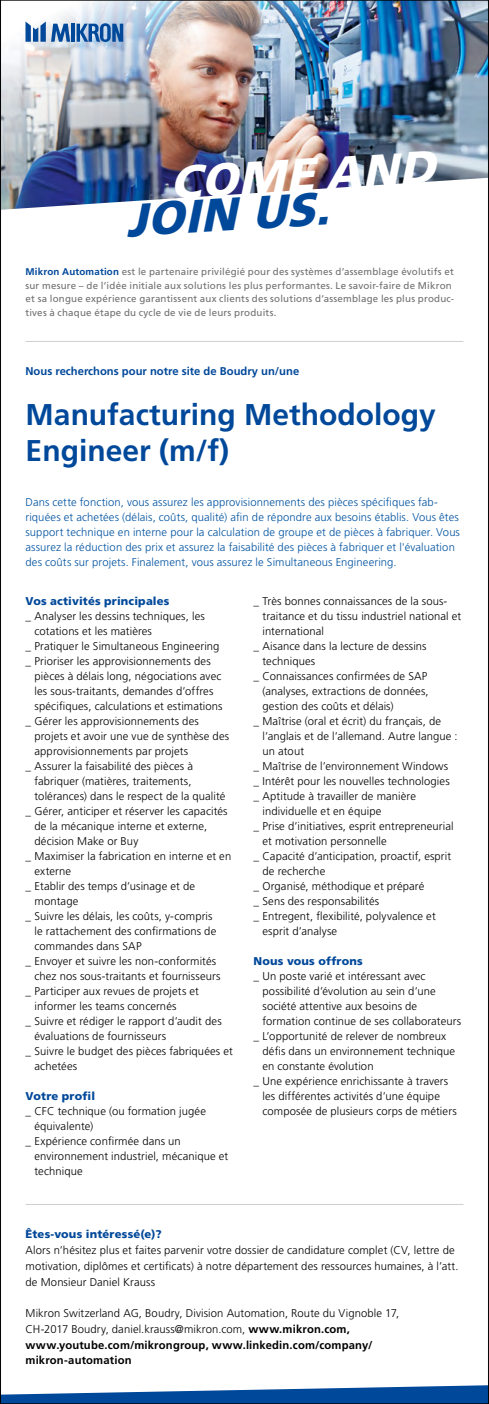
<style>
.page{position:relative;width:489px;height:1404px;background:#fff}
.page>*{position:absolute;margin:0;border:0;box-sizing:border-box;transform-origin:0 0}
.t1{font:italic 900 46.35px "Frutiger LT Std";color:#fff}
.t2{font:italic 900 46.35px "Frutiger LT Std";color:#00489a}
.Vacancy{font:700 30px/36px "Frutiger LT Std";color:#00489a}
.Running_text{font:300 11.25px/15px "Frutiger LT Std";letter-spacing:.01em;color:#000}
.Running_text-2{font:300 11.25px/15px "Frutiger LT Std";letter-spacing:.01em;color:#0053a1}
.Running_text-3{font:900 11.25px "Frutiger LT Std";letter-spacing:.015em;color:#00489a}
.Introduction{font:700 11.25px "Frutiger LT Std";color:#00489a}
.Portrait{font:9.75px/13.5px "Frutiger LT Std";letter-spacing:.02em;color:#706f6f}
.s1{font-weight:700;color:#00489a}
.s2{font-weight:900;color:#00489a}
.s3{font-weight:700}
</style>
<div class="page">
<hr style="left:26px;top:341px;width:437px;height:1px;background:#d0d0d0">
<img style="left:387px;top:2px;width:100px;height:183px">
<img style="left:2px;top:2px;width:385px;height:208px">
<svg style="left:26px;top:22px;width:44px;height:20px"></svg>
<hr style="left:71px;top:24px;width:3px;height:18px;background:#00489a">
<svg style="left:77px;top:23px;width:46px;height:19px"></svg>
<svg style="left:2px;top:1385px;width:485px;height:16px"></svg>
<hr style="left:26px;top:1203px;width:437px;height:1px;background:#d0d0d0">
<p class="t1" style="left:168px;top:154px;width:267px;rotate:-3deg">COME AND</p>
<p class="t2" style="left:125px;top:192px;width:205px;rotate:-3deg">JOIN US.</p>
<p class="Portrait" style="left:26px;top:265px;width:430px"><span class="s1">Mikron Automation</span> est le partenaire privilégié pour des systèmes d’assemblage évolutifs et sur mesure – de l’idée initiale aux solutions les plus performantes. Le savoir-faire de Mikron et sa longue expérience garantissent aux clients des solutions d’assemblage les plus produc&shy;tives à chaque étape du cycle de vie de leurs produits.</p>
<p class="Introduction" style="left:26px;top:365px;width:275px">Nous recherchons pour notre site de Boudry un/une</p>
<p class="Vacancy" style="left:26px;top:397px;width:412px">Manufacturing Methodology<br>Engineer (m/f)</p>
<p class="Running_text-2" style="left:26px;top:494px;width:436px">Dans cette fonction, vous assurez les approvisionnements des pièces spécifiques fab&shy;riquées et achetées (délais, coûts, qualité) afin de répondre aux besoins établis. Vous êtes support technique en interne pour la calculation de groupe et de pièces à fabriquer. Vous assurez la réduction des prix et assurez la faisabilité des pièces à fabriquer et l'évaluation des coûts sur projets. Finalement, vous assurez le Simultaneous Engineering.</p>
<p class="Running_text-3" style="left:26px;top:593px;width:145px">Vos activités principales</p>
<p class="Running_text" style="left:35px;top:608px;width:172px;text-indent:-9px">_ Analyser les dessins techniques, les cotations et les matières</p>
<p class="Running_text" style="left:26px;top:638px;width:195px">_ Pratiquer le Simultaneous Engineering</p>
<p class="Running_text" style="left:35px;top:653px;width:190px;text-indent:-9px">_ Prioriser les approvisionnements des pièces à délais long, négociations avec les sous-traitants, demandes d’offres spécifiques, calculations et estimations</p>
<p class="Running_text" style="left:35px;top:713px;width:196px;text-indent:-9px">_ Gérer les approvisionnements des projets et avoir une vue de synthèse des approvisionnements par projets</p>
<p class="Running_text" style="left:35px;top:758px;width:192px;text-indent:-9px">_ Assurer la faisabilité des pièces à fabriquer (matières, traitements, tolérances) dans le respect de la qualité</p>
<p class="Running_text" style="left:35px;top:803px;width:195px;text-indent:-9px">_ Gérer, anticiper et réserver les capacités de la mécanique interne et externe, décision Make or Buy</p>
<p class="Running_text" style="left:35px;top:848px;width:198px;text-indent:-9px">_ Maximiser la fabrication en interne et en externe</p>
<p class="Running_text" style="left:35px;top:878px;width:162px;text-indent:-9px">_ Etablir des temps d’usinage et de montage</p>
<p class="Running_text" style="left:35px;top:908px;width:183px;text-indent:-9px">_ Suivre les délais, les coûts, y-compris le rattachement des confirmations de commandes dans SAP</p>
<p class="Running_text" style="left:35px;top:953px;width:187px;text-indent:-9px">_ Envoyer et suivre les non-conformités chez nos sous-traitants et fournisseurs</p>
<p class="Running_text" style="left:35px;top:983px;width:166px;text-indent:-9px">_ Participer aux revues de projets et informer les teams concernés</p>
<p class="Running_text" style="left:35px;top:1013px;width:189px;text-indent:-9px">_ Suivre et rédiger le rapport d’audit des évaluations de fournisseurs</p>
<p class="Running_text" style="left:35px;top:1043px;width:200px;text-indent:-9px">_ Suivre le budget des pièces fabriquées et achetées</p>
<p class="Running_text-3" style="left:26px;top:1088px;width:71px">Votre profil</p>
<p class="Running_text" style="left:35px;top:1103px;width:173px;text-indent:-9px">_ CFC technique (ou formation jugée équivalente)</p>
<p class="Running_text" style="left:35px;top:1133px;width:195px;text-indent:-9px">_ Expérience confirmée dans un environnement industriel, mécanique et technique</p>
<p class="Running_text" style="left:262px;top:593px;width:200px;text-indent:-9px">_ Très bonnes connaissances de la sous&shy;traitance et du tissu industriel national et international</p>
<p class="Running_text" style="left:262px;top:638px;width:166px;text-indent:-9px">_ Aisance dans la lecture de dessins techniques</p>
<p class="Running_text" style="left:262px;top:668px;width:168px;text-align:justify;text-indent:-9px">_ Connaissances confirmées de SAP (analyses, extractions de données, gestion des coûts et délais)</p>
<p class="Running_text" style="left:262px;top:713px;width:197px;text-indent:-9px">_ Maîtrise (oral et écrit) du français, de l’anglais et de l’allemand. Autre langue : un atout</p>
<p class="Running_text" style="left:253px;top:758px;width:196px">_ Maîtrise de l’environnement Windows</p>
<p class="Running_text" style="left:253px;top:773px;width:198px">_ Intérêt pour les nouvelles technologies</p>
<p class="Running_text" style="left:262px;top:788px;width:155px;text-indent:-9px">_ Aptitude à travailler de manière individuelle et en équipe</p>
<p class="Running_text" style="left:262px;top:818px;width:193px;text-indent:-9px">_ Prise d’initiatives, esprit entrepreneurial et motivation personnelle</p>
<p class="Running_text" style="left:262px;top:848px;width:190px;text-indent:-9px">_ Capacité d’anticipation, proactif, esprit de recherche</p>
<p class="Running_text" style="left:253px;top:878px;width:172px">_ Organisé, méthodique et préparé</p>
<p class="Running_text" style="left:253px;top:893px;width:127px">_ Sens des responsabilités</p>
<p class="Running_text" style="left:262px;top:908px;width:175px;text-indent:-9px">_ Entregent, flexibilité, polyvalence et esprit d’analyse</p>
<p class="Running_text-3" style="left:253px;top:953px;width:111px">Nous vous offrons</p>
<p class="Running_text" style="left:262px;top:968px;width:200px;text-indent:-9px">_ Un poste varié et intéressant avec possibilité d’évolution au sein d’une société attentive aux besoins de formation continue de ses collaborateurs</p>
<p class="Running_text" style="left:262px;top:1028px;width:194px;text-indent:-9px">_ L’opportunité de relever de nombreux défis dans un environnement technique en constante évolution</p>
<p class="Running_text" style="left:262px;top:1073px;width:196px;text-indent:-9px">_ Une expérience enrichissante à travers les différentes activités d’une équipe composée de plusieurs corps de métiers</p>
<p class="Running_text" style="left:26px;top:1226px;width:434px;line-height:15.8px"><span class="s2">Êtes-vous intéressé(e)?<br></span>Alors n’hésitez plus et faites parvenir votre dossier de candidature complet (CV, lettre de motivation, diplômes et certificats) à notre département des ressources humaines, à l’att. de Monsieur Daniel Krauss</p>
<p class="Running_text" style="left:26px;top:1305px;width:375px;line-height:15.8px">Mikron Switzerland AG, Boudry, Division Automation, Route du Vignoble 17, CH-2017 Boudry, daniel.krauss@mikron.com, <span class="s3">www.mikron.com, www.youtube.com/mikrongroup, www.linkedin.com/company/ mikron-automation</span></p>
</div>
